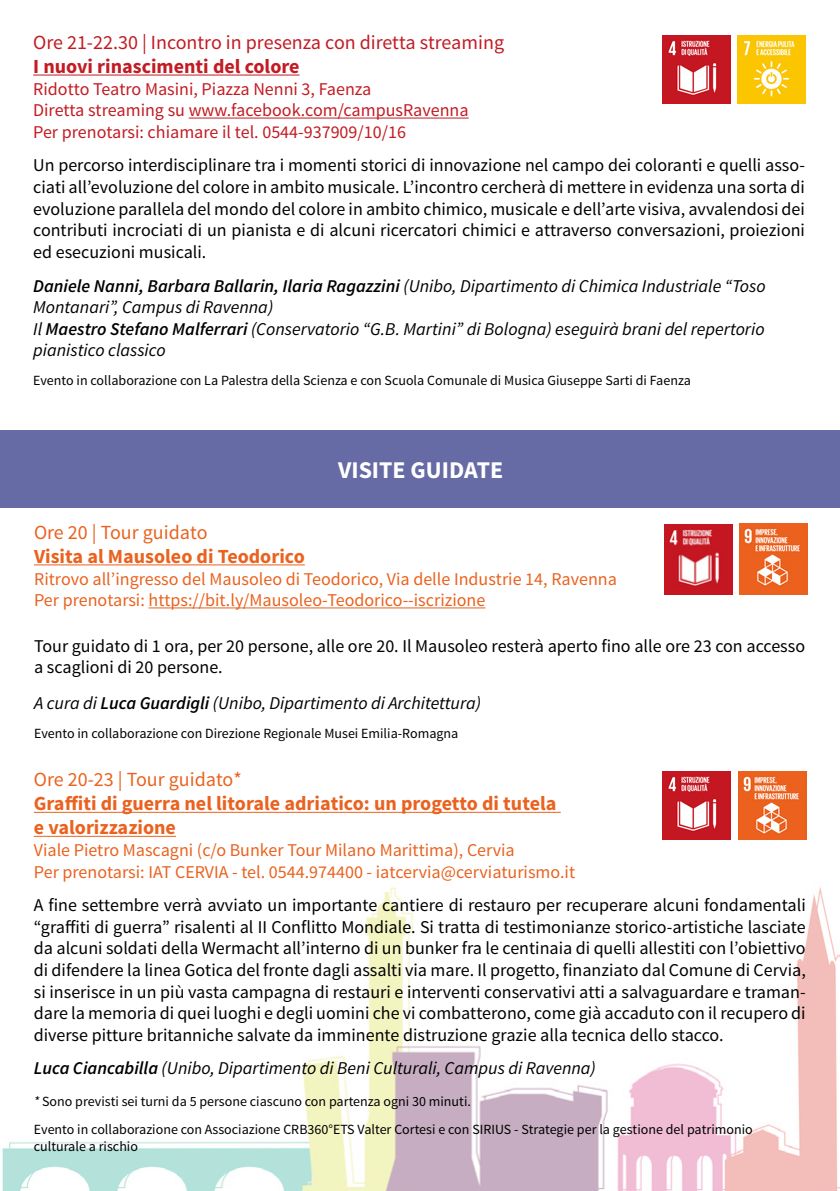
<style>
.page{position:relative;width:840px;height:1191px;background:#fff}
.page>*{position:absolute;margin:0;border:0;box-sizing:border-box;transform-origin:0 0}
.t1{font:700 24px "Source Sans Pro";color:#fff}
.t2{font:700 20px/24px "Source Sans Pro";color:#ea621f}
.t3{font:20px "Source Sans Pro";color:#c31b23}
.t4{font:20px "Source Sans Pro";color:#ea621f}
.t5{font:700 20px "Source Sans Pro";color:#c31b23}
.t6{font:18px/21.6px "Source Sans Pro";color:#000;text-align:justify}
.t7{font:italic 18px/21.6px "Source Sans Pro";color:#000}
.t8{font:18px/21.6px "Source Sans Pro";color:#ea621f}
.t9{font:18px/21.6px "Source Sans Pro";color:#c31b23}
.t10{font:14px/28.8px "Source Sans Pro";color:#000}
.s1{font-weight:600}
.s2{font-style:italic}
</style>
<div class="page">
<img style="left:2px;top:887px;width:837px;height:304px">
<hr style="left:33px;top:75px;width:266px;height:1px;background:#c31b23">
<hr style="left:188px;top:118px;width:280px;height:1px;background:#c31b23">
<hr style="left:34px;top:564px;width:270px;height:1px;background:#ea621f">
<hr style="left:148px;top:607px;width:337px;height:1px;background:#ea621f">
<div style="left:738px;top:524px;width:68px;height:70px;background:#ea621f"></div>
<img style="left:738px;top:524px;width:65px;height:68px">
<hr style="left:0;top:0;width:1px;height:60px;background:#40458f">
<img style="left:662px;top:35px;width:68px;height:68px">
<img style="left:737px;top:35px;width:68px;height:68px">
<div style="left:0;top:429px;width:839px;height:78px;background:#666aa5"></div>
<hr style="left:34px;top:812px;width:526px;height:1px;background:#ea621f">
<hr style="left:34px;top:836px;width:142px;height:1px;background:#ea621f">
<img style="left:738px;top:771px;width:67px;height:68px">
<img style="left:662px;top:771px;width:68px;height:68px">
<img style="left:664px;top:524px;width:67px;height:70px">
<p class="t3" style="left:33px;top:30px;width:472px">Ore 21-22.30 | Incontro in presenza con diretta streaming</p>
<p class="t5" style="left:33px;top:54px;width:268px">I nuovi rinascimenti del colore</p>
<p class="t9" style="left:33px;top:78px;width:437px">Ridotto Teatro Masini, Piazza Nenni 3, Faenza<br>Diretta streaming su www.facebook.com/campusRavenna<br>Per prenotarsi: chiamare il tel. 0544-937909/10/16</p>
<p class="t6" style="left:33px;top:155px;width:773px">Un percorso interdisciplinare tra i momenti storici di innovazione nel campo dei coloranti e quelli asso&shy;ciati all’evoluzione del colore in ambito musicale. L’incontro cercherà di mettere in evidenza una sorta di evoluzione parallela del mondo del colore in ambito chimico, musicale e dell’arte visiva, avvalendosi dei contributi incrociati di un pianista e di alcuni ricercatori chimici e attraverso conversazioni, proiezioni ed esecuzioni musicali.</p>
<p class="t7" style="left:33px;top:275px;width:733px"><span class="s1">Daniele Nanni, Barbara Ballarin, Ilaria Ragazzini</span> (Unibo, Dipartimento di Chimica Industriale “Toso Montanari”, Campus di Ravenna)<br>Il <span class="s1">Maestro Stefano Malferrari</span> (Conservatorio “G.B. Martini” di Bologna) eseguirà brani del repertorio pianistico classico</p>
<p class="t10" style="left:33px;top:366px;width:659px">Evento in collaborazione con La Palestra della Scienza e con Scuola Comunale di Musica Giuseppe Sarti di Faenza</p>
<h1 class="t1" style="left:338px;top:455px;width:166px">VISITE GUIDATE</h1>
<p class="t4" style="left:34px;top:520px;width:175px">Ore 20 | Tour guidato</p>
<p class="t2" style="left:34px;top:545px;width:272px">Visita al Mausoleo di Teodorico</p>
<p class="t8" style="left:34px;top:568px;width:584px">Ritrovo all’ingresso del Mausoleo di Teodorico, Via delle Industrie 14, Ravenna<br>Per prenotarsi: https://bit.ly/Mausoleo-Teodorico--iscrizione</p>
<p class="t6" style="left:34px;top:635px;width:772px">Tour guidato di 1 ora, per 20 persone, alle ore 20. Il Mausoleo resterà aperto fino alle ore 23 con accesso a scaglioni di 20 persone.</p>
<p class="t7" style="left:34px;top:692px;width:448px">A cura di <span class="s1">Luca Guardigli</span> (Unibo, Dipartimento di Architettura)</p>
<p class="t10" style="left:34px;top:719px;width:425px">Evento in collaborazione con Direzione Regionale Musei Emilia-Romagna</p>
<p class="t4" style="left:34px;top:767px;width:209px">Ore 20-23 | Tour guidato*</p>
<p class="t2" style="left:34px;top:792px;width:524px">Graffiti di guerra nel litorale adriatico: un progetto di tutela e valorizzazione</p>
<p class="t8" style="left:34px;top:839px;width:542px">Viale Pietro Mascagni (c/o Bunker Tour Milano Marittima), Cervia<br>Per prenotarsi: IAT CERVIA - tel. 0544.974400 - iatcervia@cerviaturismo.it</p>
<p class="t6" style="left:34px;top:894px;width:773px">A fine settembre verrà avviato un importante cantiere di restauro per recuperare alcuni fondamentali “graffiti di guerra” risalenti al II Conflitto Mondiale. Si tratta di testimonianze storico-artistiche lasciate da alcuni soldati della Wermacht all’interno di un bunker fra le centinaia di quelli allestiti con l’obiettivo di difendere la linea Gotica del fronte dagli assalti via mare. Il progetto, finanziato dal Comune di Cervia, si inserisce in un più vasta campagna di restauri e interventi conservativi atti a salvaguardare e traman&shy;dare la memoria di quei luoghi e degli uomini che vi combatterono, come già accaduto con il recupero di diverse pitture britanniche salvate da imminente distruzione grazie alla tecnica dello stacco.</p>
<p class="t7" style="left:34px;top:1057px;width:563px"><span class="s1">Luca Ciancabilla</span> (Unibo, Dipartimento di Beni Culturali, Campus di Ravenna)</p>
<p class="t10" style="left:34px;top:1086px;width:720px"><span class="s2">*</span> Sono previsti sei turni da 5 persone ciascuno con partenza ogni 30 minuti.<br>Evento in collaborazione con Associazione CRB360°ETS Valter Cortesi e con SIRIUS - Strategie per la gestione del patrimonio</p>
<p class="t10" style="left:34px;top:1132px;width:106px">culturale a rischio</p>
</div>
